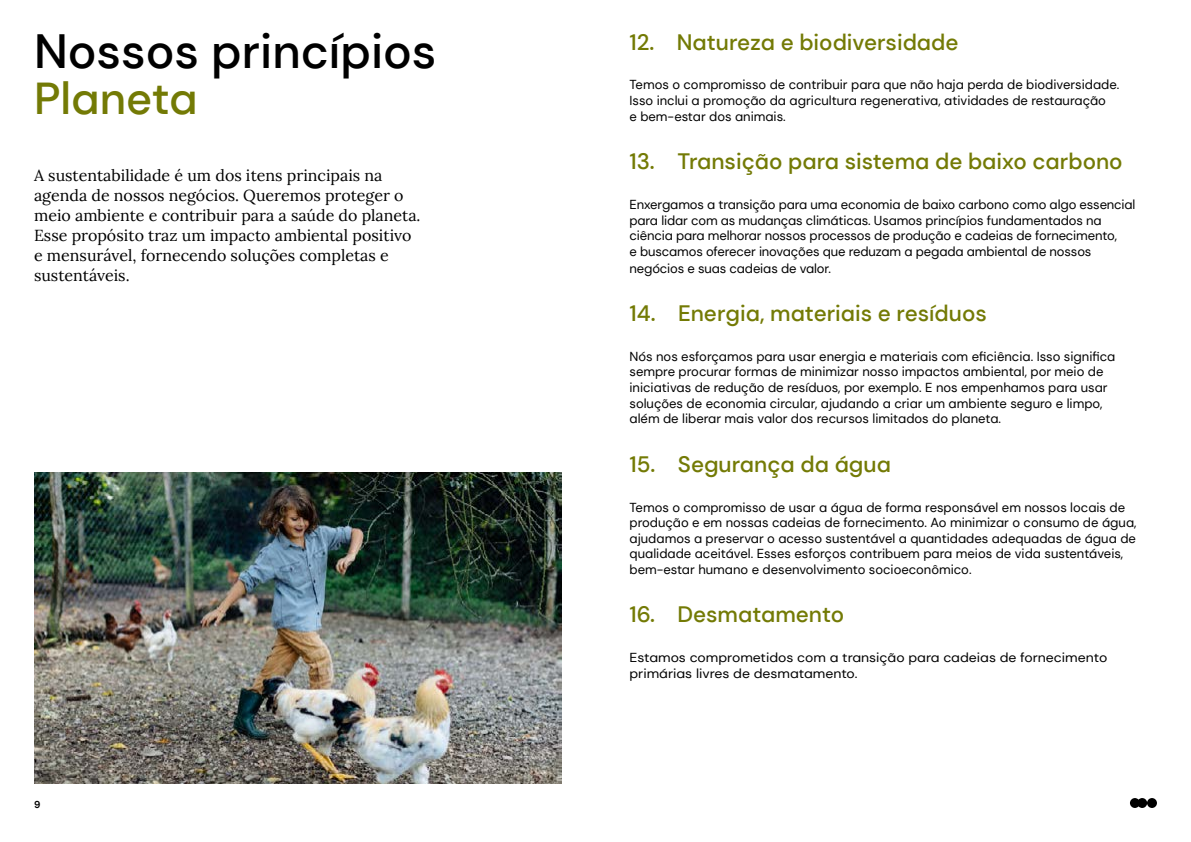
<style>
.page{position:relative;width:1191px;height:842px;background:#fff}
.page>*{position:absolute;margin:0;border:0;box-sizing:border-box;transform-origin:0 0}
.t1{font:500 48px "DM Sans";color:#000}
.t2{font:500 44.7px "DM Sans";color:#737a05}
.t3{font:500 22.3px "DM Sans";color:#737a05}
.t4{font:16px/20px "Lora";color:#000}
.t5{font:13px/15.6px "DM Sans";color:#000}
.t6{font:13px/15.6px "DM Sans";color:#000;scale:1.07 1}
.t7{font:700 10px "DM Sans";color:#000}
</style>
<div class="page">
<svg style="left:1130px;top:798px;width:27px;height:10px"></svg>
<img style="left:34px;top:472px;width:527px;height:311px">
<h1 class="t1" style="left:34px;top:21px;width:404px">Nossos princípios</h1>
<h2 class="t2" style="left:34px;top:71px;width:165px">Planeta</h2>
<p class="t4" style="left:34px;top:164px;width:388px">A sustentabilidade é um dos itens principais na agenda de nossos negócios. Queremos proteger o meio ambiente e contribuir para a saúde do planeta.<br>Esse propósito traz um impacto ambiental positivo e mensurável, fornecendo soluções completas e sustentáveis.</p>
<p class="t7" style="left:34px;top:798px;width:8px">9</p>
<h3 class="t3" style="left:629px;top:28px;width:330px">12. Natureza e biodiversidade</h3>
<p class="t5" style="left:629px;top:77px;width:491px">Temos o compromisso de contribuir para que não haja perda de biodiversidade.<br>Isso inclui a promoção da agricultura regenerativa, atividades de restauração<br>e bem-estar dos animais.</p>
<h3 class="t3" style="left:629px;top:147px;width:494px">13. Transição para sistema de baixo carbono</h3>
<p class="t5" style="left:629px;top:197px;width:507px">Enxergamos a transição para uma economia de baixo carbono como algo essencial para lidar com as mudanças climáticas. Usamos princípios fundamentados na ciência para melhorar nossos processos de produção e cadeias de fornecimento,<br>e buscamos oferecer inovações que reduzam a pegada ambiental de nossos</p>
<p class="t5" style="left:629px;top:260px;width:203px">negócios e suas cadeias de valor.</p>
<h3 class="t3" style="left:629px;top:299px;width:359px">14. Energia, materiais e resíduos</h3>
<p class="t5" style="left:629px;top:348px;width:487px">Nós nos esforçamos para usar energia e materiais com eficiência. Isso significa sempre procurar formas de minimizar nosso impactos ambiental, por meio de iniciativas de redução de resíduos, por exemplo. E nos empenhamos para usar soluções de economia circular, ajudando a criar um ambiente seguro e limpo, além de liberar mais valor dos recursos limitados do planeta.</p>
<h3 class="t3" style="left:629px;top:450px;width:263px">15. Segurança da água</h3>
<p class="t5" style="left:629px;top:499px;width:508px">Temos o compromisso de usar a água de forma responsável em nossos locais de produção e em nossas cadeias de fornecimento. Ao minimizar o consumo de água, ajudamos a preservar o acesso sustentável a quantidades adequadas de água de qualidade aceitável. Esses esforços contribuem para meios de vida sustentáveis, bem-estar humano e desenvolvimento socioeconômico.</p>
<h3 class="t3" style="left:629px;top:601px;width:216px">16. Desmatamento</h3>
<p class="t6" style="left:629px;top:650px;width:448px">Estamos comprometidos com a transição para cadeias de fornecimento primárias livres de desmatamento.</p>
</div>
